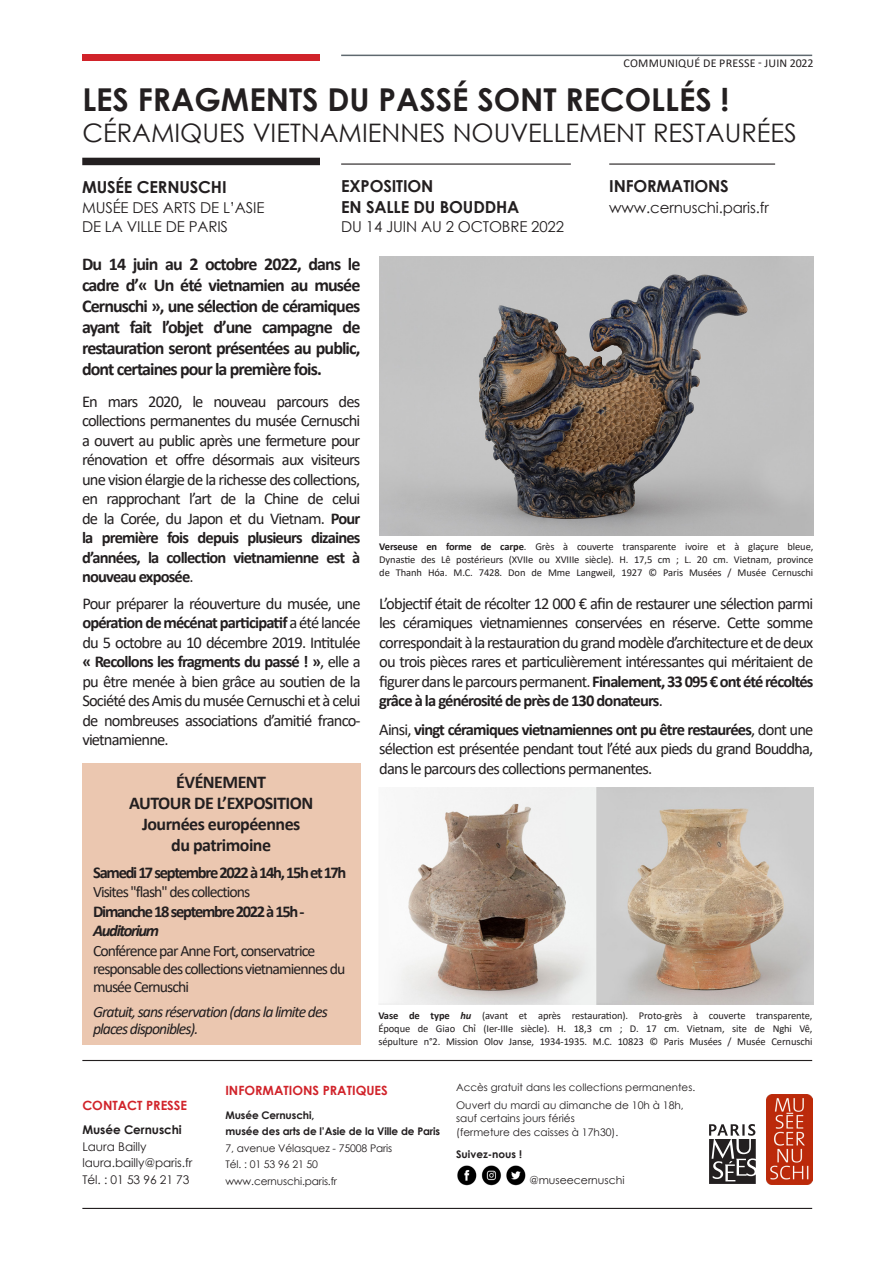
<style>
.page{position:relative;width:893px;height:1263px;background:#fff}
.page>*{position:absolute;margin:0;border:0;box-sizing:border-box;transform-origin:0 0}
.t1{font:700 31.5px "Century Gothic";color:#231f20}
.t2{font:25.5px "Century Gothic";color:#231f20}
.Style_de_paragraphe{font:700 18px/21px "Calibri";letter-spacing:-.03em;color:#231f20;text-align:justify}
.Style_de_paragraphe-2{font:16.5px/19.5px "Calibri";letter-spacing:-.05em;color:#231f20;text-align:justify}
.Style_de_paragraphe-3{font:700 16.5px/19.5px "Calibri";letter-spacing:-.08em;color:#231f20}
.t3{font:700 16.5px "Century Gothic";letter-spacing:-.01em;color:#231f20}
.Style_de_paragraphe-4{font:15.75px/18px "Calibri";letter-spacing:-.06em;color:#231f20}
.Style_de_paragraphe-5{font:italic 15.75px/16.5px "Calibri";letter-spacing:-.06em;color:#231f20}
.t4{font:15px "Century Gothic";letter-spacing:-.01em;color:#231f20}
.t5{font:700 12.75px "Century Gothic";color:#d1232a}
.t6{font:12px "Century Gothic";letter-spacing:-.005em;color:#231f20}
.t7{font:12px "Calibri";letter-spacing:.02em;color:#231f20}
.t8{font:700 12px "Century Gothic";letter-spacing:-.005em;color:#231f20}
.t9{font:10.8px "Century Gothic";color:#231f20}
.t10{font:10.5px/12.8px "Calibri";letter-spacing:-.01em;color:#231f20}
.t11{font:10.5px/13.5px "Century Gothic";color:#231f20}
.t12{font:700 10.5px "Century Gothic";letter-spacing:-.01em;color:#231f20}
.t13{font:10.35px "Century Gothic";color:#231f20}
.s1{font-weight:700}
.s2{font-style:italic}
.s3{font-weight:700;font-style:italic}
</style>
<div class="page">
<hr style="left:341px;top:55px;width:471px;height:1px;background:#5f696f">
<div style="left:82px;top:54px;width:238px;height:7px;background:#d1232a"></div>
<div style="left:82px;top:158px;width:238px;height:7px;background:#231f20"></div>
<hr style="left:341px;top:163px;width:230px;height:2px;background:#231f20">
<hr style="left:609px;top:163px;width:166px;height:2px;background:#231f20">
<img style="left:766px;top:1094px;width:46px;height:91px">
<hr style="left:82px;top:1060px;width:730px;height:1px;background:#231f20">
<hr style="left:82px;top:1208px;width:730px;height:1px;background:#231f20">
<svg style="left:709px;top:1124px;width:47px;height:60px"></svg>
<img style="left:457px;top:1165px;width:69px;height:20px">
<img style="left:379px;top:787px;width:434px;height:218px">
<div style="left:82px;top:763px;width:278px;height:282px;background:#ebc7b0"></div>
<img style="left:379px;top:257px;width:434px;height:279px">
<p class="t7" style="left:623px;top:54px;width:191px">COMMUNIQUÉ DE PRESSE - JUIN 2022</p>
<p class="t1" style="left:82px;top:76px;width:649px">LES FRAGMENTS DU PASSÉ SONT RECOLLÉS !</p>
<p class="t2" style="left:82px;top:115px;width:716px">CÉRAMIQUES VIETNAMIENNES NOUVELLEMENT RESTAURÉES</p>
<p class="t3" style="left:82px;top:175px;width:146px">MUSÉE CERNUSCHI</p>
<p class="t4" style="left:82px;top:197px;width:184px">MUSÉE DES ARTS DE L’ASIE</p>
<p class="t4" style="left:82px;top:216px;width:147px">DE LA VILLE DE PARIS</p>
<p class="t3" style="left:341px;top:173px;width:94px">EXPOSITION</p>
<p class="t3" style="left:341px;top:194px;width:180px">EN SALLE DU BOUDDHA</p>
<p class="t4" style="left:341px;top:216px;width:224px">DU 14 JUIN AU 2 OCTOBRE 2022</p>
<p class="Style_de_paragraphe" style="left:82px;top:253px;width:280px">Du 14 juin au 2 octobre 2022, dans le cadre d’« Un été vietnamien au musée Cernuschi », une sélection de céramiques ayant fait l’objet d’une campagne de restauration seront présentées au public, dont certaines pour la première fois.</p>
<p class="t3" style="left:609px;top:173px;width:121px">INFORMATIONS</p>
<p class="t4" style="left:609px;top:197px;width:161px">www.cernuschi.paris.fr</p>
<p class="Style_de_paragraphe-2" style="left:82px;top:391px;width:280px">En mars 2020, le nouveau parcours des collections permanentes du musée Cernuschi a ouvert au public après une fermeture pour rénovation et offre désormais aux visiteurs une vision élargie de la richesse des collections, en rapprochant l’art de la Chine de celui de la Corée, du Japon et du Vietnam. <span class="s1">Pour la première fois depuis plusieurs dizaines d’années, la collection vietnamienne est à nouveau exposée</span>.</p>
<p class="t10" style="left:379px;top:540px;width:436px"><span class="s1">Verseuse en forme de carpe</span>. Grès à couverte transparente ivoire et à glaçure bleue,</p>
<p class="t10" style="left:379px;top:553px;width:436px">Dynastie des Lê postérieurs (XVIIe ou XVIIIe siècle). H. 17,5 cm ; L. 20 cm. Vietnam, province de Thanh Hóa. M.C. 7428. Don de Mme Langweil, 1927 © Paris Musées / Musée Cernuschi</p>
<p class="Style_de_paragraphe-2" style="left:82px;top:593px;width:280px">Pour préparer la réouverture du musée, une <span class="s1">opération de mécénat participatif</span> a été lancée du 5 octobre au 10 décembre 2019. Intitulée <span class="s1">« Recollons les fragments du passé ! »</span>, elle a pu être menée à bien grâce au soutien de la Société des Amis du musée Cernuschi et à celui de nombreuses associations d’amitié franco&shy;vietnamienne.</p>
<p class="Style_de_paragraphe-2" style="left:379px;top:593px;width:436px">L’objectif était de récolter 12 000 € afin de restaurer une sélection parmi les céramiques vietnamiennes conservées en réserve. Cette somme correspondait à la restauration du grand modèle d’architecture et de deux ou trois pièces rares et particulièrement intéressantes qui méritaient de figurer dans le parcours permanent. <span class="s1">Finalement,33 095 € ont été récoltés grâce à la générosité de près de 130 donateurs</span>.</p>
<p class="Style_de_paragraphe-2" style="left:379px;top:719px;width:436px">Ainsi, <span class="s1">vingt céramiques vietnamiennes ont pu être restaurées</span>, dont une sélection est présentée pendant tout l’été aux pieds du grand Bouddha, dans le parcours des collections permanentes.</p>
<p class="Style_de_paragraphe" style="left:176px;top:771px;width:91px">ÉVÉNEMENT</p>
<p class="Style_de_paragraphe" style="left:129px;top:792px;width:186px">AUTOUR DE L’EXPOSITION</p>
<p class="Style_de_paragraphe" style="left:142px;top:813px;width:160px">Journées européennes</p>
<p class="Style_de_paragraphe" style="left:171px;top:834px;width:101px">du patrimoine</p>
<p class="Style_de_paragraphe-3" style="left:93px;top:862px;width:255px">Samedi 17 septembre 2022 à 14h, 15h et 17h</p>
<p class="Style_de_paragraphe-4" style="left:93px;top:883px;width:159px">Visites "flash" des collections</p>
<p class="Style_de_paragraphe-3" style="left:93px;top:901px;width:213px">Dimanche 18 septembre 2022 à 15h -<br><span class="s2">Auditorium</span></p>
<p class="Style_de_paragraphe-4" style="left:93px;top:941px;width:254px">Conférence par Anne Fort, conservatrice responsable des collections vietnamiennes du musée Cernuschi</p>
<p class="Style_de_paragraphe-5" style="left:93px;top:1003px;width:236px">Gratuit, sans réservation (dans la limite des places disponibles).</p>
<p class="t10" style="left:378px;top:1009px;width:436px"><span class="s1">Vase de type</span> <span class="s3">hu</span> (avant et après restauration). Proto-grès à couverte transparente,</p>
<p class="t10" style="left:378px;top:1022px;width:436px">Époque de Giao Chỉ (Ier-IIIe siècle). H. 18,3 cm ; D. 17 cm. Vietnam, site de Nghi Vê,</p>
<p class="t10" style="left:378px;top:1035px;width:436px">sépulture n°2. Mission Olov Janse, 1934-1935. M.C. 10823 © Paris Musées / Musée Cernuschi</p>
<p class="t5" style="left:82px;top:1096px;width:106px">CONTACT PRESSE</p>
<p class="t8" style="left:82px;top:1121px;width:101px">Musée Cernuschi</p>
<p class="t6" style="left:82px;top:1138px;width:66px">Laura Bailly</p>
<p class="t6" style="left:82px;top:1155px;width:111px">laura.bailly@paris.fr</p>
<p class="t6" style="left:82px;top:1171px;width:109px">Tél. : 01 53 96 21 73</p>
<p class="t5" style="left:225px;top:1080px;width:164px">INFORMATIONS PRATIQUES</p>
<p class="t12" style="left:225px;top:1107px;width:91px">Musée Cernuschi,</p>
<p class="t12" style="left:225px;top:1123px;width:216px">musée des arts de l’Asie de la Ville de Paris</p>
<p class="t11" style="left:225px;top:1141px;width:169px">7, avenue Vélasquez - 75008 Paris</p>
<p class="t11" style="left:225px;top:1157px;width:94px">Tél. : 01 53 96 21 50</p>
<p class="t11" style="left:225px;top:1174px;width:113px">www.cernuschi.paris.fr</p>
<p class="t13" style="left:456px;top:1079px;width:241px">Accès gratuit dans les collections permanentes.</p>
<p class="t11" style="left:456px;top:1098px;width:229px">Ouvert du mardi au dimanche de 10h à 18h, sauf certains jours fériés</p>
<p class="t11" style="left:456px;top:1125px;width:164px">(fermeture des caisses à 17h30).</p>
<p class="t12" style="left:456px;top:1146px;width:67px">Suivez-nous !</p>
<p class="t9" style="left:529px;top:1172px;width:97px">@museecernuschi</p>
</div>
